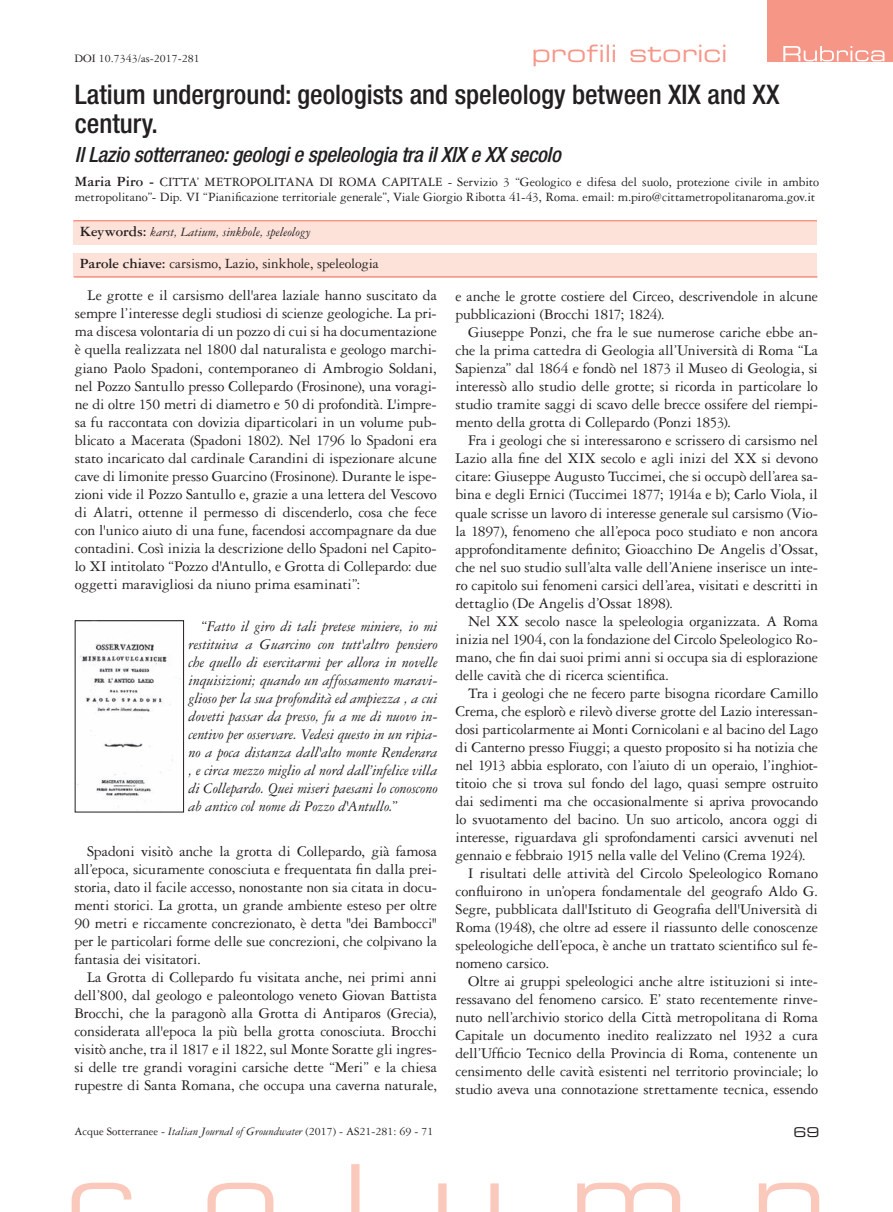
<style>
.page{position:relative;width:893px;height:1212px;background:#fff}
.page>*{position:absolute;margin:0;border:0;box-sizing:border-box;transform-origin:0 0}
.t1{font:500 condensed 27px/28.5px "Helvetica Neue LT Std";color:#231f20}
.t2{font:24px "Eurostile LT Std Ex 2";color:#f59687}
.t3{font:italic 500 condensed 21px "Helvetica Neue LT Std";letter-spacing:-.015em;color:#231f20}
.t4{font:15.75px/18px "Garamond 3 LT Std";letter-spacing:-.01em;color:#231f20;text-align:justify}
.t5{font:italic 15.75px/18px "Garamond 3 LT Std";letter-spacing:-.01em;color:#231f20;text-align:justify}
.t6{font:15px "Garamond 3 LT Std";letter-spacing:-.01em;color:#231f20}
.t7{font:13.5px/15px "Garamond 3 LT Std";letter-spacing:-.005em;color:#231f20}
.t8{font:italic 13.5px "Garamond 3 LT Std";color:#231f20}
.t9{font:13.5px "Eurostile LT Std Ex 2";color:#231f20}
.t10{font:12px "Garamond 3 LT Std";color:#231f20}
.s1{font-weight:700;font-size:15px}
.s2{font-weight:700;font-style:normal;font-size:15px}
.s3{font-weight:700}
.s4{font-style:normal}
.s5{font-style:italic}
</style>
<div class="page">
<svg style="left:72px;top:1164px;width:747px;height:48px"></svg>
<img style="left:77px;top:643px;width:103px;height:164px">
<div style="left:75px;top:620px;width:109px;height:192px;border:1px solid #231f20"></div>
<div style="left:767px;top:0;width:126px;height:62px;background:#f59687"></div>
<svg style="left:783px;top:46px;width:101px;height:15px"></svg>
<div style="left:73px;top:253px;width:744px;height:25px;background:#fde2d9"></div>
<div style="left:73px;top:221px;width:744px;height:24px;background:#fde2d9"></div>
<hr style="left:73px;top:220px;width:744px;height:1px;background:#f59687">
<hr style="left:74px;top:276px;width:743px;height:2px;background:#f59687">
<p class="t10" style="left:74px;top:52px;width:127px">DOI 10.7343/as-2017-281</p>
<h2 class="t2" style="left:532px;top:37px;width:197px">profili storici</h2>
<h1 class="t1" style="left:75px;top:80px;width:706px">Latium underground: geologists and speleology between XIX and XX century.</h1>
<h3 class="t3" style="left:75px;top:142px;width:487px">Il Lazio sotterraneo: geologi e speleologia tra il XIX e XX secolo</h3>
<p class="t7" style="left:75px;top:174px;width:745px"><span class="s1">Maria Piro -</span> CITTA’ METROPOLITANA DI ROMA CAPITALE - Servizio 3 “Geologico e difesa del suolo, protezione civile in ambito metropolitano”- Dip. VI “Pianificazione territoriale generale”, Viale Giorgio Ribotta 41-43, Roma. email: m.piro@cittametropolitanaroma.gov.it</p>
<p class="t8" style="left:80px;top:224px;width:233px"><span class="s2">Keywords:</span> karst, Latium, sinkhole, speleology</p>
<p class="t6" style="left:80px;top:256px;width:300px"><span class="s3">Parole chiave:</span> carsismo, Lazio, sinkhole, speleologia</p>
<p class="t4" style="left:75px;top:287px;width:363px;text-indent:13px">Le grotte e il carsismo dell'area laziale hanno suscitato da sempre l’interesse degli studiosi di scienze geologiche. La pri&shy;ma discesa volontaria di un pozzo di cui si ha documentazione è quella realizzata nel 1800 dal naturalista e geologo marchi&shy;giano Paolo Spadoni, contemporaneo di Ambrogio Soldani, nel Pozzo Santullo presso Collepardo (Frosinone), una voragi&shy;ne di oltre 150 metri di diametro e 50 di profondità. L'impre&shy;sa fu raccontata con dovizia diparticolari in un volume pub&shy;blicato a Macerata (Spadoni 1802). Nel 1796 lo Spadoni era stato incaricato dal cardinale Carandini di ispezionare alcune cave di limonite presso Guarcino (Frosinone). Durante le ispe&shy;zioni vide il Pozzo Santullo e, grazie a una lettera del Vescovo di Alatri, ottenne il permesso di discenderlo, cosa che fece con l'unico aiuto di una fune, facendosi accompagnare da due contadini. Così inizia la descrizione dello Spadoni nel Capito&shy;lo XI intitolato “Pozzo d'Antullo, e Grotta di Collepardo: due oggetti maravigliosi da niuno prima esaminati”:</p>
<p class="t5" style="left:189px;top:617px;width:250px;text-indent:13px"><span class="s4">“</span>Fatto il giro di tali pretese miniere, io mi restituiva a Guarcino con tutt'altro pensiero che quello di esercitarmi per allora in novelle inquisizioni; quando un affossamento maravi&shy;glioso per la sua profondità ed ampiezza , a cui dovetti passar da presso, fu a me di nuovo in&shy;centivo per osservare. Vedesi questo in un ripia&shy;no a poca distanza dall'alto monte Renderara , e circa mezzo miglio al nord dall’infelice villa di Collepardo. Quei miseri paesani lo conoscono ab antico col nome di Pozzo d'Antullo.<span class="s4">”</span></p>
<p class="t4" style="left:74px;top:843px;width:364px;text-indent:13px">Spadoni visitò anche la grotta di Collepardo, già famosa all’epoca, sicuramente conosciuta e frequentata fin dalla prei&shy;storia, dato il facile accesso, nonostante non sia citata in docu&shy;menti storici. La grotta, un grande ambiente esteso per oltre 90 metri e riccamente concrezionato, è detta "dei Bambocci" per le particolari forme delle sue concrezioni, che colpivano la fantasia dei visitatori.</p>
<p class="t4" style="left:74px;top:969px;width:364px;text-indent:13px">La Grotta di Collepardo fu visitata anche, nei primi anni dell’800, dal geologo e paleontologo veneto Giovan Battista Brocchi, che la paragonò alla Grotta di Antiparos (Grecia), considerata all'epoca la più bella grotta conosciuta. Brocchi visitò anche, tra il 1817 e il 1822, sul Monte Soratte gli ingres&shy;si delle tre grandi voragini carsiche dette “Meri” e la chiesa rupestre di Santa Romana, che occupa una caverna naturale,</p>
<p class="t4" style="left:455px;top:288px;width:364px">e anche le grotte costiere del Circeo, descrivendole in alcune pubblicazioni (Brocchi 1817; 1824).</p>
<p class="t4" style="left:455px;top:324px;width:364px;text-indent:13px">Giuseppe Ponzi, che fra le sue numerose cariche ebbe an&shy;che la prima cattedra di Geologia all’Università di Roma “La Sapienza” dal 1864 e fondò nel 1873 il Museo di Geologia, si interessò allo studio delle grotte; si ricorda in particolare lo studio tramite saggi di scavo delle brecce ossifere del riempi&shy;mento della grotta di Collepardo (Ponzi 1853).</p>
<p class="t4" style="left:455px;top:432px;width:364px;text-indent:13px">Fra i geologi che si interessarono e scrissero di carsismo nel Lazio alla fine del XIX secolo e agli inizi del XX si devono citare: Giuseppe Augusto Tuccimei, che si occupò dell’area sa&shy;bina e degli Ernici (Tuccimei 1877; 1914a e b); Carlo Viola, il quale scrisse un lavoro di interesse generale sul carsismo (Vio&shy;la 1897), fenomeno che all’epoca poco studiato e non ancora approfonditamente definito; Gioacchino De Angelis d’Ossat, che nel suo studio sull’alta valle dell’Aniene inserisce un inte&shy;ro capitolo sui fenomeni carsici dell’area, visitati e descritti in dettaglio (De Angelis d’Ossat 1898).</p>
<p class="t4" style="left:455px;top:612px;width:364px;text-indent:13px">Nel XX secolo nasce la speleologia organizzata. A Roma inizia nel 1904, con la fondazione del Circolo Speleologico Ro&shy;mano, che fin dai suoi primi anni si occupa sia di esplorazione delle cavità che di ricerca scientifica.</p>
<p class="t4" style="left:468px;top:684px;width:351px">Tra i geologi che ne fecero parte bisogna ricordare Camillo</p>
<p class="t4" style="left:455px;top:702px;width:364px">Crema, che esplorò e rilevò diverse grotte del Lazio interessan-</p>
<p class="t4" style="left:455px;top:720px;width:364px">dosi particolarmente ai Monti Cornicolani e al bacino del Lago</p>
<p class="t4" style="left:455px;top:738px;width:364px">di Canterno presso Fiuggi; a questo proposito si ha notizia che</p>
<p class="t4" style="left:455px;top:756px;width:364px">nel 1913 abbia esplorato, con l’aiuto di un operaio, l’inghiot-</p>
<p class="t4" style="left:455px;top:774px;width:364px">titoio che si trova sul fondo del lago, quasi sempre ostruito</p>
<p class="t4" style="left:455px;top:792px;width:364px">dai sedimenti ma che occasionalmente si apriva provocando</p>
<p class="t4" style="left:455px;top:810px;width:364px">lo svuotamento del bacino. Un suo articolo, ancora oggi di</p>
<p class="t4" style="left:455px;top:828px;width:364px">interesse, riguardava gli sprofondamenti carsici avvenuti nel</p>
<p class="t4" style="left:455px;top:846px;width:352px">gennaio e febbraio 1915 nella valle del Velino (Crema 1924).</p>
<p class="t4" style="left:468px;top:864px;width:351px">I risultati delle attività del Circolo Speleologico Romano</p>
<p class="t4" style="left:455px;top:882px;width:364px">confluirono in un’opera fondamentale del geografo Aldo G.</p>
<p class="t4" style="left:455px;top:900px;width:364px">Segre, pubblicata dall'Istituto di Geografia dell'Università di</p>
<p class="t4" style="left:455px;top:918px;width:364px">Roma (1948), che oltre ad essere il riassunto delle conoscenze</p>
<p class="t4" style="left:455px;top:936px;width:364px">speleologiche dell’epoca, è anche un trattato scientifico sul fe-</p>
<p class="t4" style="left:455px;top:954px;width:95px">nomeno carsico.</p>
<p class="t4" style="left:468px;top:972px;width:351px">Oltre ai gruppi speleologici anche altre istituzioni si inte-</p>
<p class="t4" style="left:455px;top:990px;width:364px">ressavano del fenomeno carsico. E’ stato recentemente rinve-</p>
<p class="t4" style="left:455px;top:1008px;width:364px">nuto nell’archivio storico della Città metropolitana di Roma</p>
<p class="t4" style="left:455px;top:1026px;width:364px">Capitale un documento inedito realizzato nel 1932 a cura</p>
<p class="t4" style="left:455px;top:1044px;width:364px">dell’Ufficio Tecnico della Provincia di Roma, contenente un</p>
<p class="t4" style="left:455px;top:1062px;width:364px">censimento delle cavità esistenti nel territorio provinciale; lo</p>
<p class="t4" style="left:455px;top:1080px;width:364px">studio aveva una connotazione strettamente tecnica, essendo</p>
<p class="t10" style="left:74px;top:1124px;width:360px">Acque Sotterranee - <span class="s5">Italian Journal of Groundwater</span> (2017) - AS21-281: 69 - 71</p>
<p class="t9" style="left:794px;top:1123px;width:28px">69</p>
</div>
